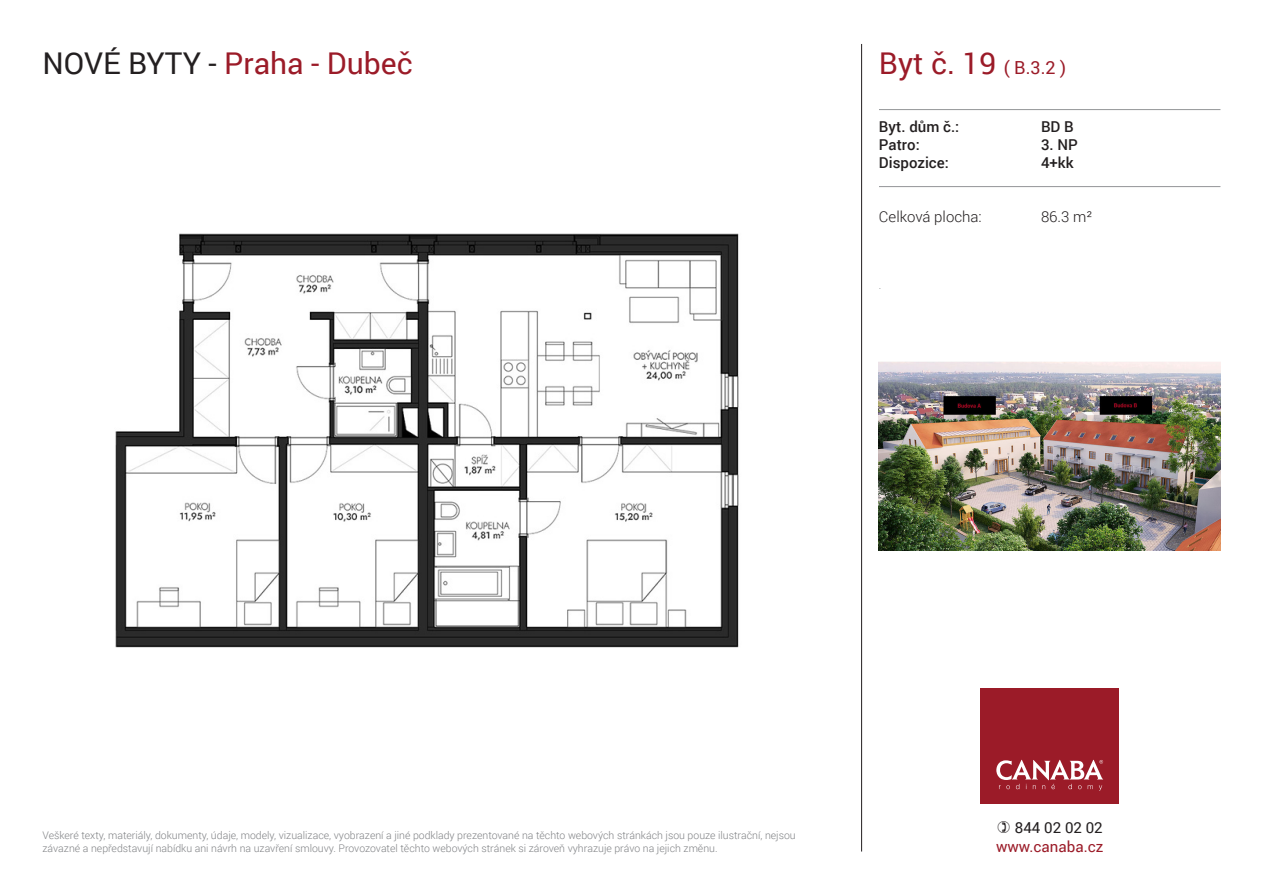
<style>
.page{position:relative;width:1263px;height:893px;background:#fff}
.page>*{position:absolute;margin:0;border:0;box-sizing:border-box;transform-origin:0 0}
.t1{font:30px "Roboto";color:#9b1b28}
.t2{font:15.15px "Roboto";color:#9b1b28}
.t3{font:15.15px "Roboto";color:#231f20}
.t4{font:500 15px "Roboto";color:#231f20}
.t5{font:300 15px "Roboto";color:#231f20}
.t6{font:300 10.5px/12.6px "Roboto";color:#808285}
.s1{color:#231f20}
.s2{font-size:18px}
</style>
<div class="page">
<hr style="left:879px;top:109px;width:341px;height:1px;background:#939598">
<hr style="left:879px;top:186px;width:341px;height:1px;background:#939598">
<img style="left:115px;top:102px;width:764px;height:677px">
<img style="left:879px;top:361px;width:341px;height:190px">
<div style="left:980px;top:688px;width:139px;height:116px;background:#9b1b28"></div>
<svg style="left:996px;top:760px;width:107px;height:31px"></svg>
<hr style="left:861px;top:44px;width:1px;height:807px;background:#231f20">
<p class="t1" style="left:43px;top:42px;width:372px"><span class="s1">NOVÉ BYTY -</span> Praha - Dubeč</p>
<p class="t1" style="left:879px;top:42px;width:189px">Byt č. 19 <span class="s2">( B.3.2 )</span></p>
<p class="t4" style="left:879px;top:116px;width:82px">Byt. dům č.:</p>
<p class="t4" style="left:1041px;top:116px;width:34px">BD B</p>
<p class="t4" style="left:879px;top:134px;width:42px">Patro:</p>
<p class="t4" style="left:1041px;top:134px;width:38px">3. NP</p>
<p class="t4" style="left:879px;top:152px;width:71px">Dispozice:</p>
<p class="t4" style="left:1041px;top:152px;width:34px">4+kk</p>
<p class="t5" style="left:879px;top:206px;width:104px">Celková plocha:</p>
<p class="t5" style="left:1041px;top:206px;width:53px">86.3 m²</p>
<p class="t6" style="left:879px;top:278px;width:4px">.</p>
<p class="t6" style="left:43px;top:828px;width:755px">Veškeré texty, materiály, dokumenty, údaje, modely, vizualizace, vyobrazení a jiné podklady prezentované na těchto webových stránkách jsou pouze ilustrační, nejsou závazné a nepředstavují nabídku ani návrh na uzavření smlouvy. Provozovatel těchto webových stránek si zároveň vyhrazuje právo na jejich změnu.</p>
<p class="t3" style="left:1015px;top:817px;width:89px">844 02 02 02</p>
<p class="t2" style="left:996px;top:835px;width:109px">www.canaba.cz</p>
</div>
